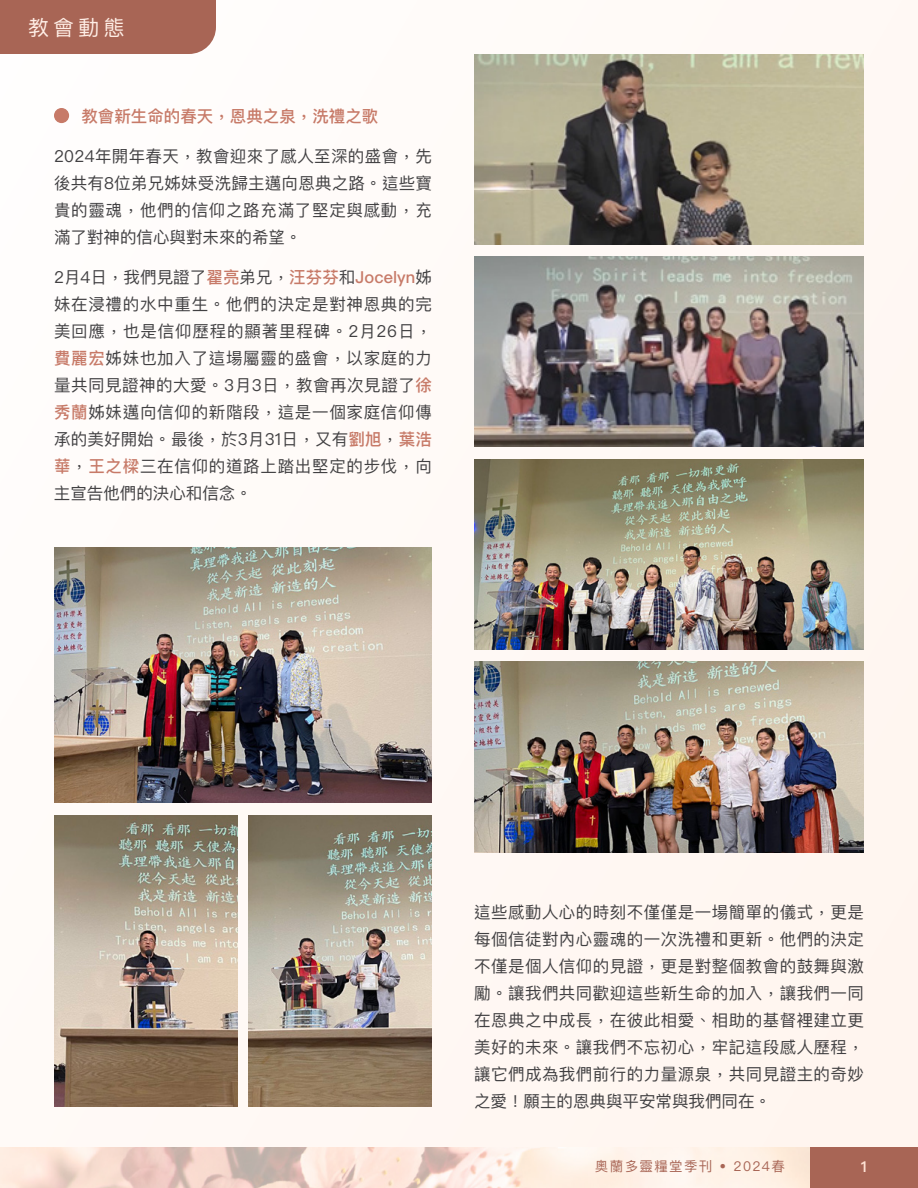
<style>
.page{position:relative;width:918px;height:1188px;background:#fff}
.page>*{position:absolute;margin:0;border:0;box-sizing:border-box;transform-origin:0 0}
.t1{font:21px "Ping Fang HK";color:#ffeee6}
.t2{font:16.5px/27px "Ping Fang HK";letter-spacing:.03em;color:#414042;text-align:justify}
.t3{font:500 16.5px "Ping Fang HK";color:#c77a68}
.t4{font:600 15px "Ping Fang HK";color:#ffe2d4}
.t5{font:13.5px "Ping Fang SC";letter-spacing:.1em;color:#a86555}
.s1{font-weight:500;color:#c77a68}
</style>
<div class="page">
<div style="left:0;top:0;width:918px;height:1148px;background:#fffaf7"></div>
<div style="left:54px;top:108px;width:15px;height:15px;background:#c77a68;border-radius:50%"></div>
<img style="left:0;top:1148px;width:810px;height:40px">
<div style="left:810px;top:1148px;width:108px;height:40px;background:#a86555"></div>
<div style="left:0;top:0;width:216px;height:54px;background:#a86555"></div>
<img style="left:474px;top:54px;width:390px;height:190px">
<img style="left:474px;top:257px;width:390px;height:190px">
<img style="left:248px;top:815px;width:184px;height:292px">
<img style="left:54px;top:815px;width:184px;height:292px">
<img style="left:474px;top:459px;width:390px;height:190px">
<img style="left:54px;top:547px;width:378px;height:256px">
<img style="left:474px;top:662px;width:390px;height:190px">
<p class="t1" style="left:28px;top:14px;width:98px">教會動態</p>
<p class="t3" style="left:81px;top:105px;width:299px">教會新生命的春天，恩典之泉，洗禮之歌</p>
<p class="t2" style="left:54px;top:142px;width:379px">2024年開年春天，教會迎來了感人至深的盛會，先後共有8位弟兄姊妹受洗歸主邁向恩典之路。這些寶貴的靈魂，他們的信仰之路充滿了堅定與感動，充滿了對神的信心與對未來的希望。</p>
<p class="t2" style="left:54px;top:264px;width:380px">2月4日，我們見證了<span class="s1">翟亮</span>弟兄，<span class="s1">汪芬芬</span>和<span class="s1">Jocelyn</span>姊妹在浸禮的水中重生。他們的決定是對神恩典的完美回應，也是信仰歷程的顯著里程碑。2月26日，<span class="s1">費麗宏</span>姊妹也加入了這場屬靈的盛會，以家庭的力量共同見證神的大愛。3月3日，教會再次見證了<span class="s1">徐秀蘭</span>姊妹邁向信仰的新階段，這是一個家庭信仰傳承的美好開始。最後，於3月31日，又有<span class="s1">劉旭</span>，<span class="s1">葉浩華</span>，<span class="s1">王之樑</span>三在信仰的道路上踏出堅定的步伐，向主宣告他們的決心和信念。</p>
<p class="t2" style="left:474px;top:898px;width:392px">這些感動人心的時刻不僅僅是一場簡單的儀式，更是每個信徒對內心靈魂的一次洗禮和更新。他們的決定不僅是個人信仰的見證，更是對整個教會的鼓舞與激勵。讓我們共同歡迎這些新生命的加入，讓我們一同在恩典之中成長，在彼此相愛、相助的基督裡建立更美好的未來。讓我們不忘初心，牢記這段感人歷程，讓它們成為我們前行的力量源泉，共同見證主的奇妙之愛！願主的恩典與平安常與我們同在。</p>
<p class="t5" style="left:595px;top:1158px;width:191px">奧蘭多靈糧堂季刊 • 2024春</p>
<p class="t4" style="left:861px;top:1157px;width:8px">1</p>
</div>
